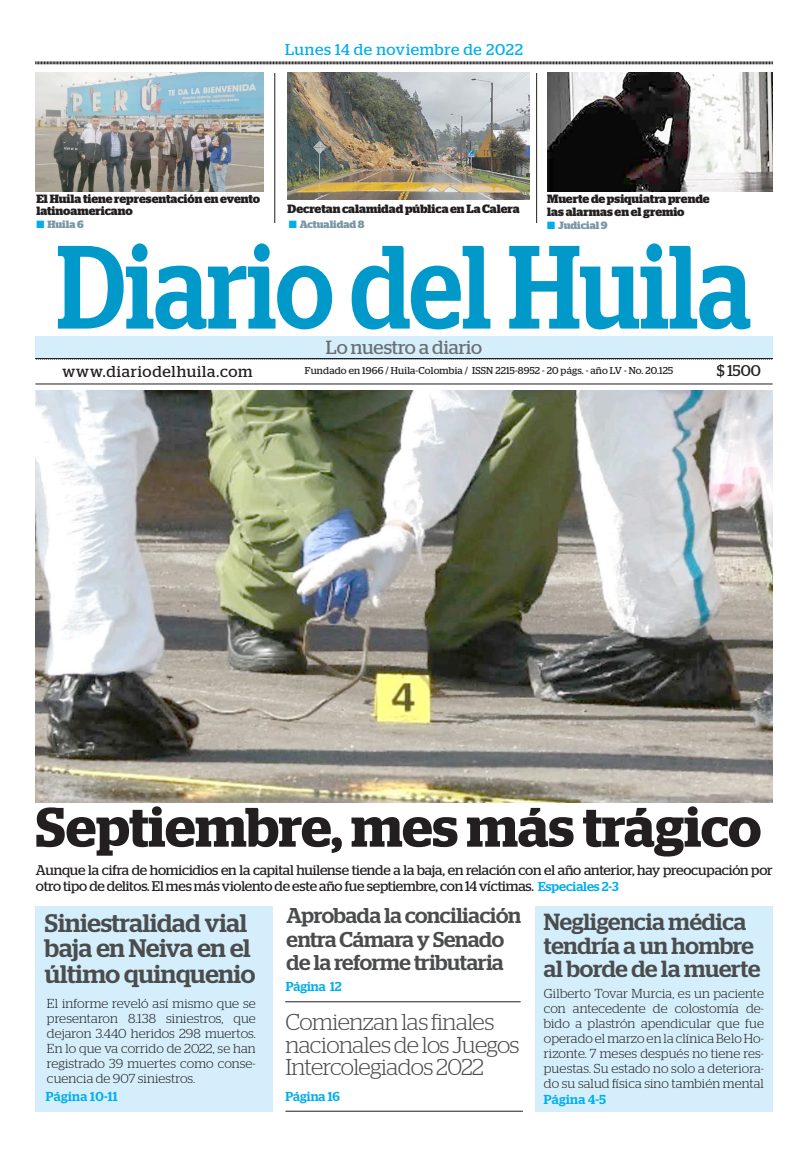
<style>
.page{position:relative;width:801px;height:1154px;background:#fff}
.page>*{position:absolute;margin:0;border:0;box-sizing:border-box;transform-origin:0 0}
.SUMARIO{font:500 118.1px "Stag";color:#0099c9;scale:.84 1}
.FOTONOTICIA_TITULO{font:600 55.4px "Stag";color:#231f20}
.TITULO_1{font:500 25.3px/25.8px "Stag";letter-spacing:-.005em;color:#4b4c4d}
.TITULO_1-2{font:500 23.3px/23.5px "Stag";letter-spacing:-.01em;color:#4b4c4d}
.TITULO_1-3{font:300 22.9px/22.7px "Stag";letter-spacing:-.025em;color:#4b4c4d}
.TITULO_1-4{font:500 21.4px/23.7px "Stag";letter-spacing:-.01em;color:#4b4c4d}
.TITULO_1-5{font:19px "Stag";color:#6c6d70}
.t1{font:15.7px "Stag";letter-spacing:.035em;color:#00aeef}
.t2{font:15.7px "Stag";letter-spacing:.05em;color:#231f20}
.t3{font:15.6px "Stag";color:#231f20}
.TITULO_1-6{font:14px/15.3px "Stag";letter-spacing:-.015em;color:#231f20}
.TITULO_1-7{font:300 13px/15px "Stag";letter-spacing:.005em;color:#231f20;text-align:justify}
.TITULO_1-8{font:500 13px "Stag";letter-spacing:.005em;color:#00aeef}
.TITULO_1-9{font:500 13px "Stag";letter-spacing:.025em;color:#00aeef}
.No_Spacing{font:700 12px/12.4px "Stag";color:#231f20}
.TEXTO{font:700 10.6px "Stag";color:#7997a6}
.t4{font:10px "Stag";letter-spacing:.02em;color:#231f20}
.s1{color:#00aeef}
.s2{font-weight:500;font-size:13px;color:#00aeef}
</style>
<div class="page">
<img style="left:36px;top:73px;width:228px;height:118px">
<svg style="left:35px;top:61px;width:738px;height:4px;background:#908e8f"></svg>
<svg style="left:35px;top:357px;width:738px;height:2px"></svg>
<hr style="left:35px;top:384px;width:737px;height:1px;background:#231f20">
<div style="left:35px;top:337px;width:737px;height:21px;background:#d4effb"></div>
<hr style="left:274px;top:73px;width:1px;height:150px;background:#231f20">
<hr style="left:536px;top:73px;width:1px;height:150px;background:#231f20">
<img style="left:547px;top:73px;width:225px;height:118px">
<div style="left:35px;top:906px;width:238px;height:205px;background:#d4effb"></div>
<div style="left:535px;top:906px;width:237px;height:205px;background:#d4effb"></div>
<hr style="left:285px;top:1001px;width:236px;height:1px;background:#231f20">
<hr style="left:285px;top:1111px;width:238px;height:1px;background:#231f20">
<img style="left:288px;top:72px;width:242px;height:127px">
<img style="left:35px;top:391px;width:737px;height:411px">
<p class="t1" style="left:285px;top:41px;width:239px">Lunes 14 de noviembre de 2022</p>
<p class="No_Spacing" style="left:36px;top:192px;width:225px">El Huila tiene representación en evento latinoamericano</p>
<p class="No_Spacing" style="left:288px;top:203px;width:233px">Decretan calamidad pública en La Calera</p>
<p class="TEXTO" style="left:37px;top:218px;width:49px"><span class="s1">■</span> Huila 6</p>
<p class="TEXTO" style="left:289px;top:218px;width:77px"><span class="s1">■</span> Actualidad 8</p>
<p class="No_Spacing" style="left:547px;top:193px;width:164px">Muerte de psiquiatra prende las alarmas en el gremio</p>
<p class="TEXTO" style="left:547px;top:219px;width:62px"><span class="s1">■</span> Judicial 9</p>
<p class="SUMARIO" style="left:57px;top:217px;width:828px">Diario del Huila</p>
<p class="t2" style="left:62px;top:362px;width:192px">www.diariodelhuila.com</p>
<p class="t4" style="left:305px;top:365px;width:370px">Fundado en 1966 / Huila-Colombia / ISSN 2215-8952 - 20 págs. - año LV - No. 20.125</p>
<p class="t3" style="left:717px;top:362px;width:46px">$ 1500</p>
<p class="TITULO_1-5" style="left:326px;top:336px;width:158px">Lo nuestro a diario</p>
<p class="FOTONOTICIA_TITULO" style="left:36px;top:794px;width:727px">Septiembre, mes más trágico</p>
<p class="TITULO_1-6" style="left:36px;top:862px;width:738px">Aunque la cifra de homicidios en la capital huilense tiende a la baja, en relación con el año anterior, hay preocupación por otro tipo de delitos. El mes más violento de este año fue septiembre, con 14 víctimas. <span class="s2">Especiales 2-3</span></p>
<p class="TITULO_1" style="left:45px;top:909px;width:212px">Siniestralidad vial baja en Neiva en el último quinquenio</p>
<p class="TITULO_1-4" style="left:287px;top:903px;width:236px">Aprobada la conciliación entra Cámara y Senado</p>
<p class="TITULO_1-2" style="left:544px;top:910px;width:218px">Negligencia médica tendría a un hombre al borde de la muerte</p>
<p class="TITULO_1-4" style="left:287px;top:951px;width:219px">de la reforme tributaria</p>
<p class="TITULO_1-8" style="left:286px;top:979px;width:57px">Página 12</p>
<p class="TITULO_1-7" style="left:544px;top:986px;width:221px">Gilberto Tovar Murcia, es un paciente con antecedente de colostomía de&shy;bido a plastrón apendicular que fue operado el marzo en la clínica Belo Ho&shy;rizonte. 7 meses después no tiene res&shy;puestas. Su estado no solo a deteriora&shy;do su salud física sino también mental</p>
<p class="TITULO_1-7" style="left:47px;top:996px;width:210px">El informe reveló así mismo que se presentaron 8.138 siniestros, que dejaron 3.440 heridos 298 muertos.<br>En lo que va corrido de 2022, se han registrado 39 muertes como conse&shy;cuencia de 907 siniestros.</p>
<p class="TITULO_1-3" style="left:285px;top:1010px;width:235px">Comienzan las finales nacionales de los Juegos<br>Intercolegiados 2022</p>
<p class="TITULO_1-8" style="left:286px;top:1088px;width:56px">Página 16</p>
<p class="TITULO_1-9" style="left:46px;top:1088px;width:73px">Página 10-11</p>
<p class="TITULO_1-8" style="left:544px;top:1092px;width:64px">Página 4-5</p>
</div>
